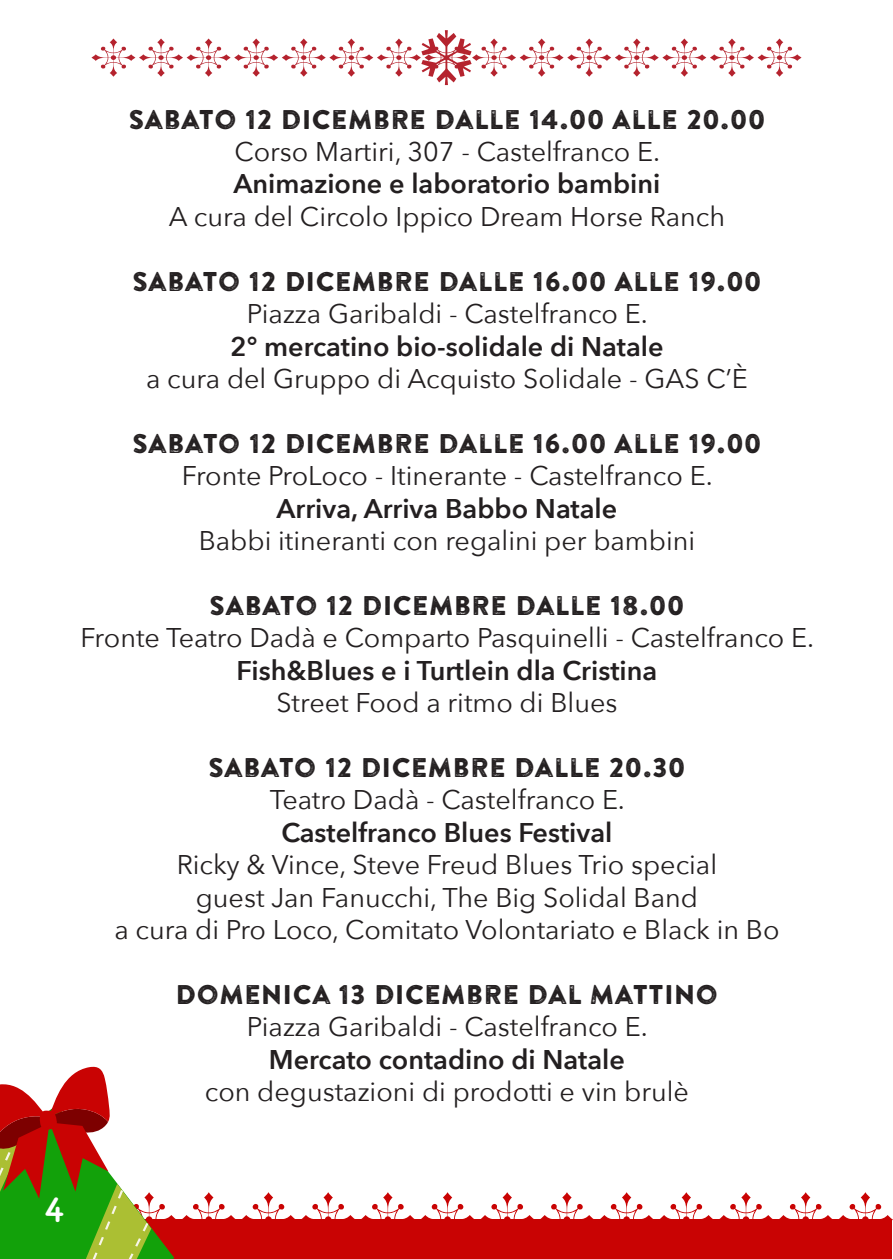
<style>
.page{position:relative;width:893px;height:1259px;background:#fff}
.page>*{position:absolute;margin:0;border:0;box-sizing:border-box;transform-origin:0 0}
.t1{font:36px "Chalkboard SE";color:#fff}
.t2{font:27px "Avenir Next";color:#231f20}
.t3{font:27px "Brandon Printed One";color:#231f20}
.t4{font:600 27px "Avenir Next";color:#231f20}
</style>
<div class="page">
<svg style="left:0;top:1066px;width:893px;height:193px"></svg>
<svg style="left:91px;top:30px;width:710px;height:55px"></svg>
<p class="t3" style="left:128px;top:102px;width:639px">SABATO 12 DICEMBRE DALLE 14.00 ALLE 20.00</p>
<p class="t2" style="left:235px;top:129px;width:427px">Corso Martiri, 307 - Castelfranco E.</p>
<p class="t4" style="left:233px;top:161px;width:428px">Animazione e laboratorio bambini</p>
<p class="t2" style="left:169px;top:194px;width:558px">A cura del Circolo Ippico Dream Horse Ranch</p>
<p class="t3" style="left:132px;top:264px;width:631px">SABATO 12 DICEMBRE DALLE 16.00 ALLE 19.00</p>
<p class="t2" style="left:247px;top:291px;width:403px">Piazza Garibaldi - Castelfranco E.</p>
<p class="t4" style="left:230px;top:323px;width:435px">2° mercatino bio-solidale di Natale</p>
<p class="t2" style="left:146px;top:356px;width:603px">a cura del Gruppo di Acquisto Solidale - GAS C’È</p>
<p class="t3" style="left:132px;top:426px;width:631px">SABATO 12 DICEMBRE DALLE 16.00 ALLE 19.00</p>
<p class="t2" style="left:182px;top:453px;width:532px">Fronte ProLoco - Itinerante - Castelfranco E.</p>
<p class="t4" style="left:277px;top:485px;width:342px">Arriva, Arriva Babbo Natale</p>
<p class="t2" style="left:199px;top:518px;width:498px">Babbi itineranti con regalini per bambini</p>
<p class="t3" style="left:209px;top:588px;width:477px">SABATO 12 DICEMBRE DALLE 18.00</p>
<p class="t2" style="left:81px;top:615px;width:735px">Fronte Teatro Dadà e Comparto Pasquinelli - Castelfranco E.</p>
<p class="t4" style="left:237px;top:647px;width:422px">Fish&amp;Blues e i Turtlein dla Cristina</p>
<p class="t2" style="left:276px;top:680px;width:342px">Street Food a ritmo di Blues</p>
<p class="t3" style="left:208px;top:750px;width:479px">SABATO 12 DICEMBRE DALLE 20.30</p>
<p class="t2" style="left:270px;top:777px;width:357px">Teatro Dadà - Castelfranco E.</p>
<p class="t4" style="left:281px;top:809px;width:332px">Castelfranco Blues Festival</p>
<p class="t2" style="left:177px;top:842px;width:542px">Ricky &amp; Vince, Steve Freud Blues Trio special</p>
<p class="t2" style="left:196px;top:874px;width:504px">guest Jan Fanucchi, The Big Solidal Band</p>
<p class="t2" style="left:114px;top:906px;width:667px">a cura di Pro Loco, Comitato Volontariato e Black in Bo</p>
<p class="t3" style="left:176px;top:977px;width:544px">DOMENICA 13 DICEMBRE DAL MATTINO</p>
<p class="t2" style="left:247px;top:1004px;width:403px">Piazza Garibaldi - Castelfranco E.</p>
<p class="t4" style="left:269px;top:1036px;width:358px">Mercato contadino di Natale</p>
<p class="t2" style="left:205px;top:1068px;width:486px">con degustazioni di prodotti e vin brulè</p>
<h1 class="t1" style="left:44px;top:1177px;width:22px">4</h1>
</div>
